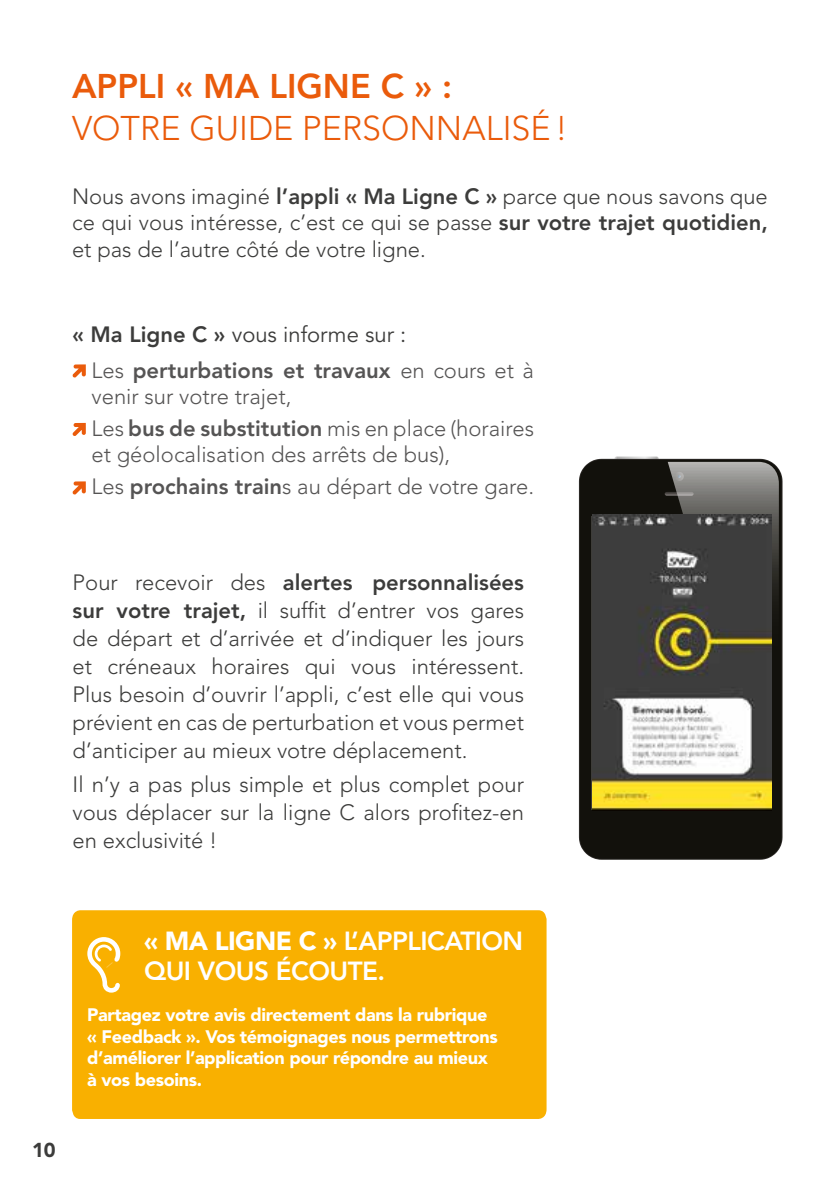
<style>
.page{position:relative;width:840px;height:1191px;background:#fff}
.page>*{position:absolute;margin:0;border:0;box-sizing:border-box;transform-origin:0 0}
.t1{font:300 34px "Avenir LT Std";color:#ea5b0b}
.t2{font:800 34px "Avenir LT Std";color:#ea5b0b}
.t3{font:800 26px/30px "Avenir LT Std";letter-spacing:-.02em;color:#fff}
.t4{font:300 22px/28px "Avenir LT Std";color:#3c3c3b;text-align:justify}
.t5{font:300 22px/32px "Avenir LT Std";color:#555454}
.t6{font:800 22px/36px "Avenir LT Std";color:#555454}
.t7{font:900 20px "Avenir LT Std";color:#3c3c3b}
.t8{font:900 18px/21.6px "Avenir LT Std";letter-spacing:-.02em;color:#fff}
.s1{font-weight:800}
.s2{color:#3c3c3b}
.s3{font-weight:400;color:#3c3c3b}
.s4{font-weight:300}
.s5{font-weight:900}
</style>
<div class="page">
<div style="left:72px;top:910px;width:474px;height:209px;background:#f9b000"></div>
<svg style="left:87px;top:937px;width:33px;height:55px"></svg>
<svg style="left:72px;top:364px;width:14px;height:14px"></svg>
<svg style="left:72px;top:422px;width:14px;height:14px"></svg>
<svg style="left:72px;top:481px;width:14px;height:14px"></svg>
<svg style="left:614px;top:456px;width:44px;height:4px"></svg>
<svg style="left:578px;top:459px;width:204px;height:400px;background:#23211d"></svg>
<div style="left:585px;top:810px;width:187px;height:38px;background:#12110c"></div>
<div style="left:589px;top:469px;width:183px;height:46px;background:#12110c"></div>
<svg style="left:667px;top:462px;width:111px;height:379px"></svg>
<img style="left:592px;top:514px;width:178px;height:297px">
<h1 class="t2" style="left:72px;top:66px;width:381px">APPLI « MA LIGNE C » :</h1>
<h1 class="t1" style="left:72px;top:108px;width:496px">VOTRE GUIDE PERSONNALISÉ!</h1>
<p class="t4" style="left:72px;top:183px;width:697px;line-height:26.4px">Nous avons imaginé <span class="s1">l’appli « Ma Ligne C »</span> parce que nous savons que ce qui vous intéresse, c’est ce qui se passe <span class="s1">sur votre trajet quotidien, </span>et pas de l’autre côté de votre ligne.</p>
<p class="t6" style="left:91px;top:316px;width:443px;text-indent:-19px"><span class="s2">« Ma Ligne C »</span> <span class="s3">vous informe sur :<br></span><span class="s4">Les</span> perturbations et travaux <span class="s4">en cours et à</span></p>
<p class="t5" style="left:91px;top:380px;width:444px">venir sur votre trajet,<br>Les <span class="s1">bus de substitution</span> mis en place (horaires</p>
<p class="t5" style="left:91px;top:439px;width:444px">et géolocalisation des arrêts de bus),<br>Les <span class="s1">prochains train</span>s au départ de votre gare.</p>
<p class="t4" style="left:73px;top:568px;width:452px">Pour recevoir des <span class="s1">alertes personnalisées sur votre trajet,</span> il suffit d’entrer vos gares de départ et d’arrivée et d’indiquer les jours et créneaux horaires qui vous intéressent.<br>Plus besoin d’ouvrir l’appli, c’est elle qui vous prévient en cas de perturbation et vous permet d’anticiper au mieux votre déplacement.</p>
<p class="t4" style="left:73px;top:770px;width:452px">Il n’y a pas plus simple et plus complet pour vous déplacer sur la ligne C alors profitez-en en exclusivité !</p>
<p class="t7" style="left:32px;top:1138px;width:25px">10</p>
<p class="t3" style="left:144px;top:926px;width:380px"><span class="s5">« MA LIGNE C »</span> L’APPLICATION<br>QUI VOUS ÉCOUTE.</p>
<p class="t8" style="left:87px;top:1004px;width:412px">Partagez votre avis directement dans la rubrique « Feedback ». Vos témoignages nous permettrons d’améliorer l’application pour répondre au mieux à vos besoins.</p>
</div>
